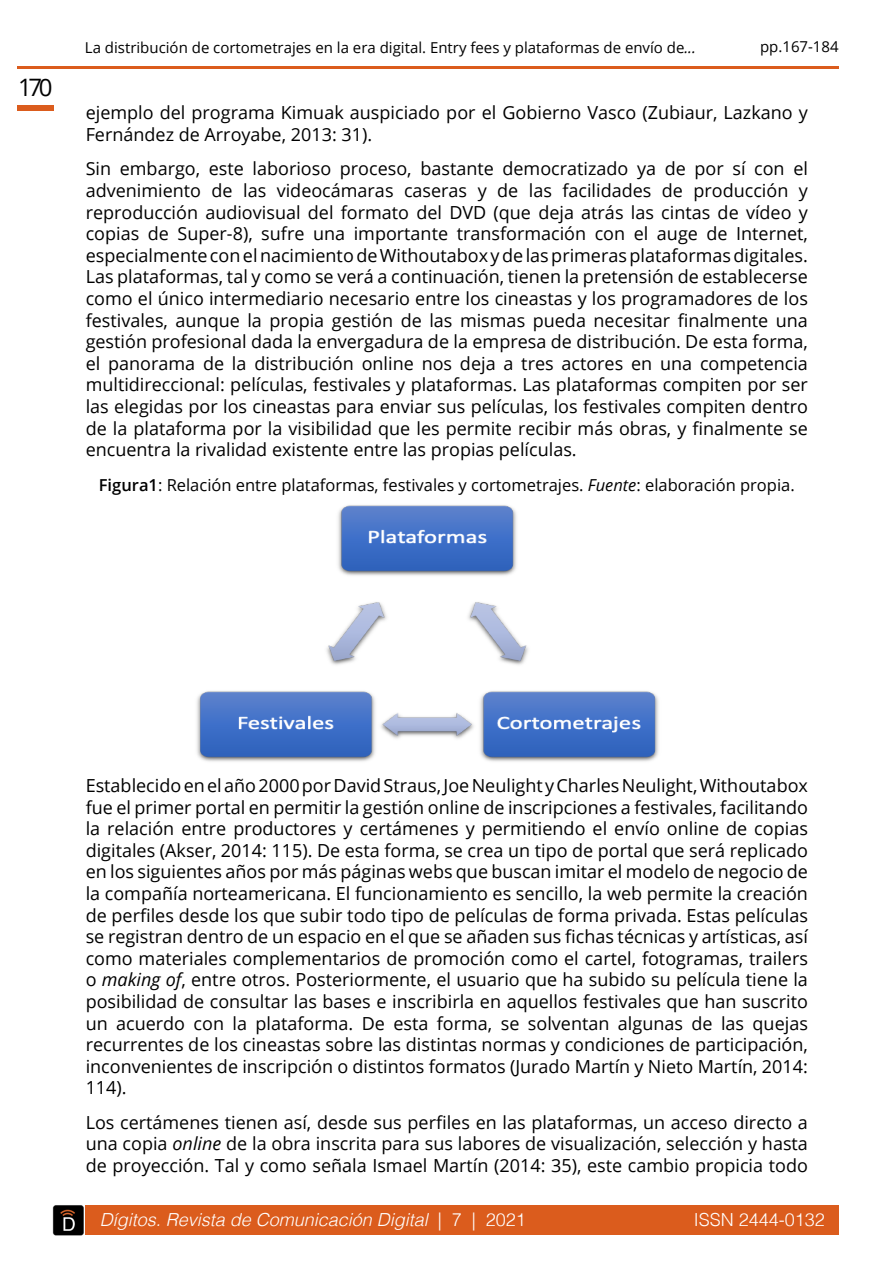
<style>
.page{position:relative;width:893px;height:1263px;background:#fff}
.page>*{position:absolute;margin:0;border:0;box-sizing:border-box;transform-origin:0 0}
.t1{font:24px "Open Sans";color:#000}
.t2{font:18px/21.6px "Open Sans";color:#000;text-align:justify}
.t3{font:italic 300 18px "Helvetica";color:#fff}
.t4{font:300 18px "Helvetica";color:#fff}
.t5{font:16.5px "Open Sans";color:#000}
.t6{font:15px "Open Sans";color:#000}
.s1{font-style:italic}
.s2{font-weight:600}
.s3{font-style:normal}
</style>
<div class="page">
<div style="left:86px;top:1205px;width:753px;height:30px;background:#db5c1d"></div>
<img style="left:52px;top:1205px;width:34px;height:31px">
<div style="left:17px;top:106px;width:37px;height:5px;background:#db5c1d"></div>
<hr style="left:17px;top:66px;width:822px;height:2px;background:#db5c1d">
<img style="left:197px;top:505px;width:462px;height:257px">
<h1 class="t1" style="left:18px;top:70px;width:36px">170</h1>
<p class="t6" style="left:85px;top:37px;width:612px">La distribución de cortometrajes en la era digital. Entry fees y plataformas de envío de<span class="s1">...</span></p>
<p class="t6" style="left:760px;top:36px;width:80px">pp.167-184</p>
<p class="t2" style="left:86px;top:102px;width:724px">ejemplo del programa Kimuak auspiciado por el Gobierno Vasco (Zubiaur, Lazkano y<br>Fernández de Arroyabe, 2013: 31).</p>
<p class="t2" style="left:86px;top:158px;width:724px">Sin embargo, este laborioso proceso, bastante democratizado ya de por sí con el advenimiento de las videocámaras caseras y de las facilidades de producción y reproducción audiovisual del formato del DVD (que deja atrás las cintas de vídeo y copias de Super-8), sufre una importante transformación con el auge de Internet, especialmente con el nacimiento de Withoutabox y de las primeras plataformas digitales.<br>Las plataformas, tal y como se verá a continuación, tienen la pretensión de establecerse como el único intermediario necesario entre los cineastas y los programadores de los festivales, aunque la propia gestión de las mismas pueda necesitar finalmente una gestión profesional dada la envergadura de la empresa de distribución. De esta forma, el panorama de la distribución online nos deja a tres actores en una competencia multidireccional: películas, festivales y plataformas. Las plataformas compiten por ser las elegidas por los cineastas para enviar sus películas, los festivales compiten dentro de la plataforma por la visibilidad que les permite recibir más obras, y finalmente se encuentra la rivalidad existente entre las propias películas.</p>
<p class="t5" style="left:99px;top:473px;width:697px"><span class="s2">Figura1</span>: Relación entre plataformas, festivales y cortometrajes. <span class="s1">Fuente</span>: elaboración propia.</p>
<p class="t2" style="left:86px;top:774px;width:724px">Establecido en el año 2000 por David Straus, Joe Neulight y Charles Neulight, Withoutabox fue el primer portal en permitir la gestión online de inscripciones a festivales, facilitando la relación entre productores y certámenes y permitiendo el envío online de copias digitales (Akser, 2014: 115). De esta forma, se crea un tipo de portal que será replicado en los siguientes años por más páginas webs que buscan imitar el modelo de negocio de la compañía norteamericana. El funcionamiento es sencillo, la web permite la creación de perfiles desde los que subir todo tipo de películas de forma privada. Estas películas se registran dentro de un espacio en el que se añaden sus fichas técnicas y artísticas, así como materiales complementarios de promoción como el cartel, fotogramas, trailers o <span class="s1">making of</span>, entre otros. Posteriormente, el usuario que ha subido su película tiene la posibilidad de consultar las bases e inscribirla en aquellos festivales que han suscrito un acuerdo con la plataforma. De esta forma, se solventan algunas de las quejas recurrentes de los cineastas sobre las distintas normas y condiciones de participación, inconvenientes de inscripción o distintos formatos (Jurado Martín y Nieto Martín, 2014:<br>114).</p>
<p class="t2" style="left:86px;top:1111px;width:724px">Los certámenes tienen así, desde sus perfiles en las plataformas, un acceso directo a una copia <span class="s1">online</span> de la obra inscrita para sus labores de visualización, selección y hasta de proyección. Tal y como señala Ismael Martín (2014: 35), este cambio propicia todo</p>
<p class="t3" style="left:100px;top:1212px;width:428px">Dígitos. Revista de Comunicación Digital <span class="s3">| 7 | 2021</span></p>
<p class="t4" style="left:694px;top:1212px;width:133px">ISSN 2444-0132</p>
</div>
